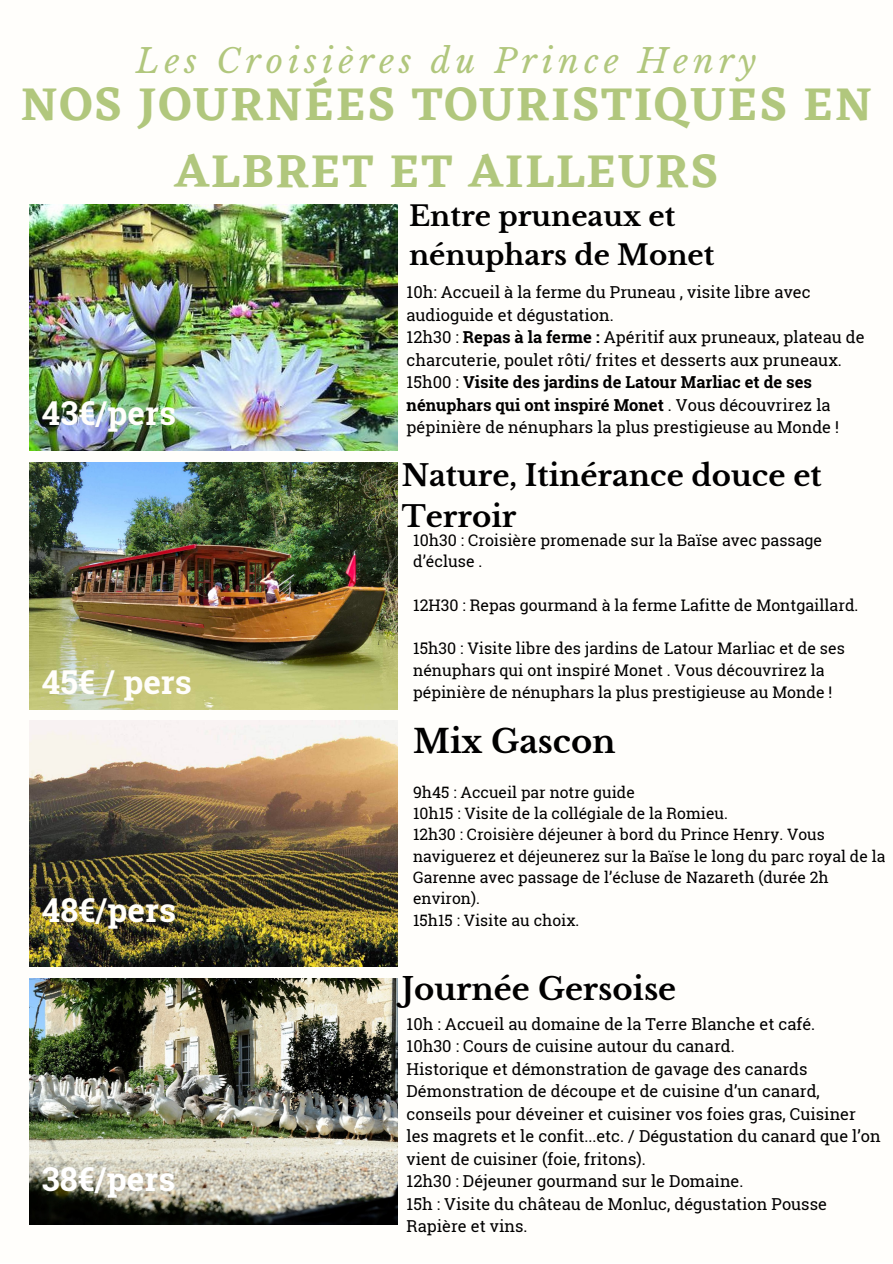
<style>
.page{position:relative;width:893px;height:1264px;background:#fff}
.page>*{position:absolute;margin:0;border:0;box-sizing:border-box;transform-origin:0 0}
.t1{font:600 48px/66.3px "Eczar";letter-spacing:.04em;color:#b1c77d;text-align:center}
.t2{font:italic 33.15px "Libre Baskerville";letter-spacing:.15em;color:#b1c77d}
.t3{font:700 33px "Roboto Slab";color:#fffefb}
.t4{font:700 33px "Roboto Slab";color:#fff}
.t5{font:700 32.25px "Libre Baskerville";color:#000}
.t6{font:700 30.75px "Libre Baskerville";color:#000}
.t7{font:700 29.25px/40.5px "Libre Baskerville";color:#000}
.t8{font:700 27.75px "Libre Baskerville";color:#000}
.t9{font:16.5px/22.5px "Roboto Slab";color:#000}
.t10{font:16.05px/21.8px "Roboto Slab";color:#000}
.t11{font:15.75px/21.3px "Roboto Slab";color:#000}
.s1{font-weight:700}
</style>
<div class="page">
<div style="left:0;top:0;width:892px;height:1262px;background:#fffefb"></div>
<img style="left:30px;top:462px;width:367px;height:247px">
<img style="left:30px;top:720px;width:367px;height:247px">
<img style="left:30px;top:978px;width:367px;height:246px">
<img style="left:30px;top:204px;width:367px;height:247px">
<p class="t2" style="left:136px;top:41px;width:621px">Les Croisières du Prince Henry</p>
<p class="t1" style="left:21px;top:71px;width:853px">NOS JOURNÉES TOURISTIQUES EN<br>ALBRET ET AILLEURS</p>
<p class="t3" style="left:42px;top:391px;width:135px">43€/pers</p>
<p class="t3" style="left:42px;top:659px;width:151px">45€ / pers</p>
<p class="t3" style="left:42px;top:887px;width:136px">48€/pers</p>
<p class="t4" style="left:42px;top:1155px;width:135px">38€/pers</p>
<p class="t8" style="left:409px;top:199px;width:268px">Entre pruneaux et</p>
<p class="t8" style="left:409px;top:238px;width:307px">nénuphars de Monet</p>
<p class="t9" style="left:406px;top:281px;width:405px">10h: Accueil à la ferme du Pruneau , visite libre avec audioguide et dégustation.</p>
<p class="t9" style="left:406px;top:326px;width:459px">12h30 : <span class="s1">Repas à la ferme :</span> Apéritif aux pruneaux, plateau de charcuterie, poulet rôti/ frites et desserts aux pruneaux.</p>
<p class="t9" style="left:406px;top:370px;width:434px">15h00 : <span class="s1">Visite des jardins de Latour Marliac et de ses nénuphars qui ont inspiré Monet</span> . Vous découvrirez la pépinière de nénuphars la plus prestigieuse au Monde !</p>
<p class="t7" style="left:401px;top:455px;width:421px">Nature, Itinérance douce et<br>Terroir</p>
<p class="t10" style="left:413px;top:528px;width:410px">10h30 : Croisière promenade sur la Baïse avec passage d’écluse .</p>
<p class="t10" style="left:413px;top:593px;width:447px">12H30 : Repas gourmand à la ferme Lafitte de Montgaillard.</p>
<p class="t10" style="left:413px;top:637px;width:433px">15h30 : Visite libre des jardins de Latour Marliac et de ses nénuphars qui ont inspiré Monet . Vous découvrirez la pépinière de nénuphars la plus prestigieuse au Monde !</p>
<p class="t5" style="left:413px;top:721px;width:204px">Mix Gascon</p>
<p class="t11" style="left:413px;top:780px;width:223px">9h45 : Accueil par notre guide</p>
<p class="t11" style="left:413px;top:802px;width:316px">10h15 : Visite de la collégiale de la Romieu.</p>
<p class="t11" style="left:413px;top:823px;width:473px">12h30 : Croisière déjeuner à bord du Prince Henry. Vous naviguerez et déjeunerez sur la Baïse le long du parc royal de la Garenne avec passage de l’écluse de Nazareth (durée 2h environ).</p>
<p class="t11" style="left:413px;top:909px;width:168px">15h15 : Visite au choix.</p>
<p class="t6" style="left:401px;top:970px;width:276px">Journée Gersoise</p>
<p class="t9" style="left:406px;top:1012px;width:410px">10h : Accueil au domaine de la Terre Blanche et café.</p>
<p class="t9" style="left:406px;top:1034px;width:329px">10h30 : Cours de cuisine autour du canard.</p>
<p class="t9" style="left:406px;top:1057px;width:475px">Historique et démonstration de gavage des canards Démonstration de découpe et de cuisine d’un canard, conseils pour déveiner et cuisiner vos foies gras, Cuisiner les magrets et le confit...etc. / Dégustation du canard que l’on vient de cuisiner (foie, fritons).</p>
<p class="t9" style="left:406px;top:1169px;width:338px">12h30 : Déjeuner gourmand sur le Domaine.</p>
<p class="t9" style="left:406px;top:1192px;width:422px">15h : Visite du château de Monluc, dégustation Pousse<br>Rapière et vins.</p>
</div>
